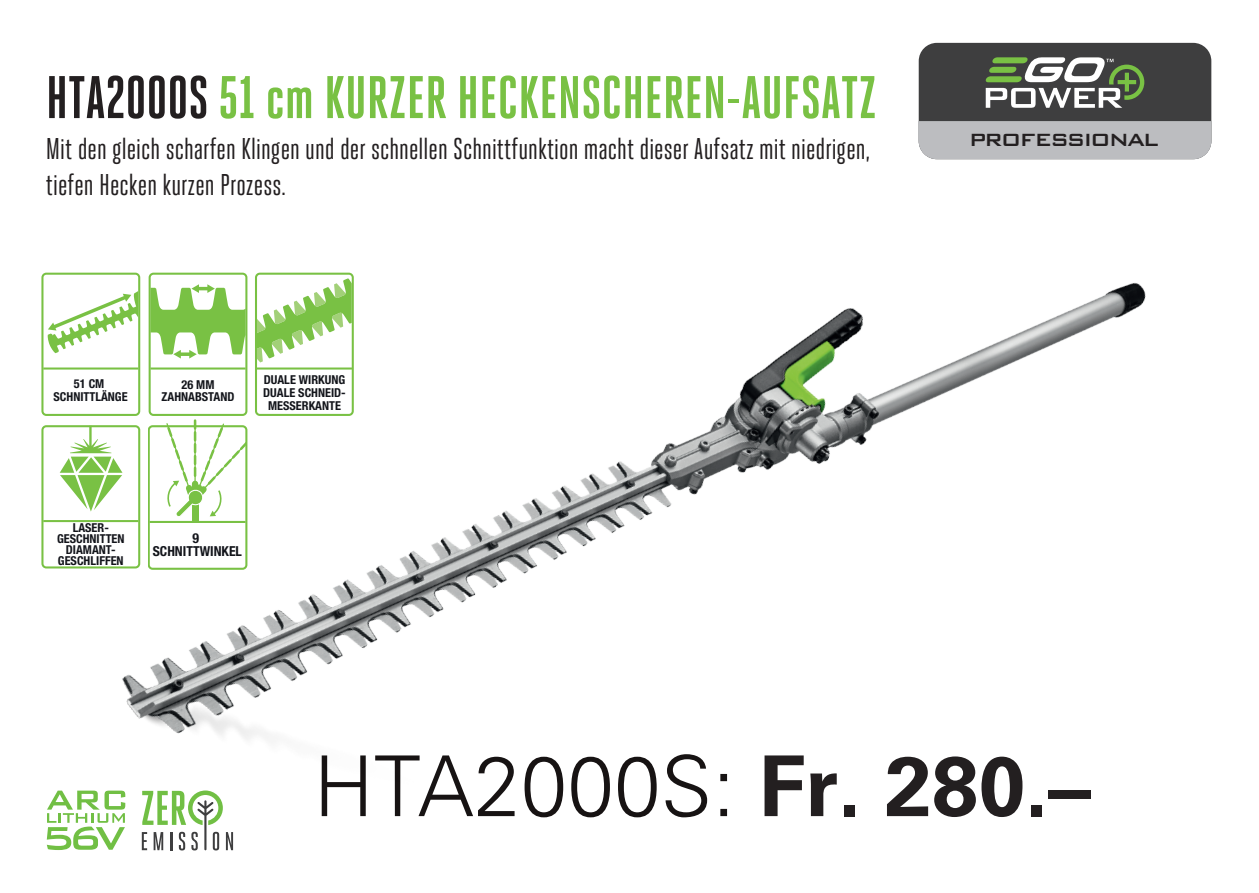
<style>
.page{position:relative;width:1259px;height:893px;background:#fff}
.page>*{position:absolute;margin:0;border:0;box-sizing:border-box;transform-origin:0 0}
.t1{font:300 84px "Univers LT Std";color:#171313}
.t2{font:700 60px "Heroic Condensed";color:#79c144}
.t3{font:30px/36px "Heroic Condensed";color:#231f20}
.t4{font:500 23.7px "Bank Gothic BT";letter-spacing:-.095em;color:#231f20}
.t5{font:700 condensed 13.8px/13.2px "Helvetica Neue LT";color:#13151b;text-align:center}
.t6{font:700 condensed 12.3px/12.9px "Helvetica Neue LT";color:#13151b;text-align:center}
.s1{color:#231f20}
.s2{font-style:inherit}
.s3{font-weight:700;color:#231f20}
</style>
<div class="page">
<img style="left:44px;top:42px;width:1168px;height:809px">
<div style="left:1045px;top:537px;width:159px;height:160px;background:#fff;border-radius:8px"></div>
<div style="left:42px;top:274px;width:97px;height:141px;background:#fff;border-radius:4px"></div>
<div style="left:41px;top:273px;width:99px;height:143px;border:2px solid #79c144;border-radius:4px"></div>
<hr style="left:43px;top:367px;width:95px;height:3px;background:#79c144">
<svg style="left:47px;top:291px;width:91px;height:62px"></svg>
<div style="left:42px;top:426px;width:97px;height:141px;background:#fff;border-radius:4px"></div>
<div style="left:41px;top:425px;width:99px;height:143px;border:2px solid #79c144;border-radius:4px"></div>
<hr style="left:43px;top:520px;width:95px;height:2px;background:#79c144">
<svg style="left:60px;top:426px;width:62px;height:86px"></svg>
<div style="left:150px;top:274px;width:96px;height:141px;background:#fff;border-radius:4px"></div>
<div style="left:149px;top:273px;width:98px;height:143px;border:2px solid #79c144;border-radius:4px"></div>
<hr style="left:150px;top:367px;width:96px;height:3px;background:#79c144">
<svg style="left:150px;top:284px;width:95px;height:75px"></svg>
<div style="left:256px;top:274px;width:97px;height:141px;background:#fff;border-radius:4px"></div>
<div style="left:255px;top:273px;width:99px;height:143px;border:2px solid #79c144;border-radius:4px"></div>
<hr style="left:257px;top:367px;width:95px;height:3px;background:#79c144">
<svg style="left:257px;top:278px;width:95px;height:84px"></svg>
<div style="left:149px;top:426px;width:97px;height:143px;background:#fff;border-radius:4px"></div>
<div style="left:148px;top:425px;width:99px;height:144px;border:2px solid #79c144;border-radius:4px"></div>
<hr style="left:150px;top:521px;width:95px;height:2px;background:#79c144">
<div style="left:192px;top:501px;width:7px;height:21px;background:#79c144"></div>
<svg style="left:165px;top:421px;width:81px;height:97px"></svg>
<p class="t2" style="left:46px;top:64px;width:832px"><span class="s1">HTA2000S</span> <span class="s2">51 cm</span> KURZER HECKENSCHEREN-AUFSATZ</p>
<p class="t3" style="left:46px;top:131px;width:825px">Mit den gleich scharfen Klingen und der schnellen Schnittfunktion macht dieser Aufsatz mit niedrigen, tiefen Hecken kurzen Prozess.</p>
<p class="t6" style="left:54px;top:377px;width:76px">51 CM<br>SCHNITTLÄNGE</p>
<p class="t6" style="left:162px;top:377px;width:74px">26 MM<br>ZAHNABSTAND</p>
<p class="t6" style="left:263px;top:373px;width:84px">DUALE WIRKUNG<br>DUALE SCHNEID-<br>MESSERKANTE</p>
<p class="t6" style="left:57px;top:522px;width:69px;line-height:10.8px">LASER-<br>GESCHNITTEN<br>DIAMANT-<br>GESCHLIFFEN</p>
<p class="t5" style="left:153px;top:531px;width:91px">9<br>SCHNITTWINKEL</p>
<p class="t4" style="left:969px;top:127px;width:192px">PROFESSIONAL</p>
<p class="t1" style="left:313px;top:736px;width:778px">HTA2000S: <span class="s3">Fr. 280.–</span></p>
</div>
